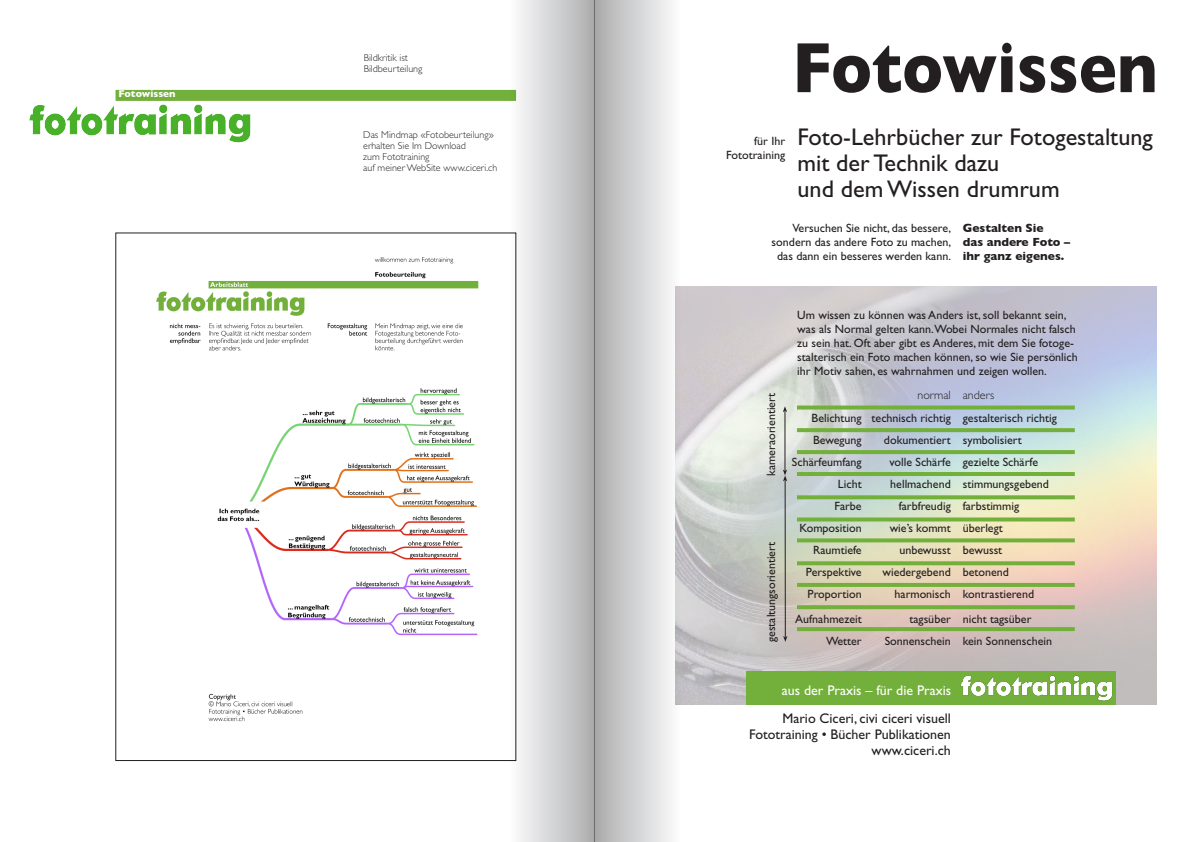
<style>
.page{position:relative;width:1191px;height:842px;background:#fff}
.page>*{position:absolute;margin:0;border:0;box-sizing:border-box;transform-origin:0 0}
.t1{font:700 72px "Gill Sans";color:#231f20;scale:.89 1}
.t2{font:24.2px/26px "Gill Sans";color:#231f20}
.t3{font:14px/16px "Gill Sans";color:#231f20;text-align:right}
.t4{font:14px "Gill Sans";color:#fff}
.t5{font:12px/22px "Gill Sans";color:#231f20;text-align:right}
.t6{font:700 12px/14px "Gill Sans";color:#231f20}
.t7{font:300 12px "Gill Sans";color:#231f20}
.t8{font:300 10px/11px "Gill Sans";color:#231f20}
.t9{font:700 10px "Gill Sans";color:#fff}
</style>
<div class="page">
<img style="left:680px;top:286px;width:477px;height:419px">
<div style="left:746px;top:671px;width:370px;height:33px;background:#73b03b"></div>
<img style="left:960px;top:675px;width:152px;height:26px">
<svg style="left:797px;top:405px;width:277px;height:4px"></svg>
<svg style="left:797px;top:428px;width:277px;height:4px"></svg>
<svg style="left:797px;top:450px;width:277px;height:4px"></svg>
<svg style="left:797px;top:495px;width:277px;height:4px"></svg>
<svg style="left:797px;top:517px;width:277px;height:4px"></svg>
<svg style="left:797px;top:538px;width:277px;height:4px"></svg>
<hr style="left:797px;top:583px;width:277px;height:4px;background:#73b03b">
<svg style="left:797px;top:561px;width:277px;height:4px"></svg>
<hr style="left:797px;top:472px;width:277px;height:4px;background:#73b03b">
<hr style="left:785px;top:411px;width:1px;height:60px;background:#231f20">
<svg style="left:783px;top:406px;width:4px;height:6px"></svg>
<hr style="left:785px;top:480px;width:1px;height:157px;background:#231f20">
<svg style="left:783px;top:469px;width:4px;height:12px"></svg>
<svg style="left:783px;top:636px;width:4px;height:6px"></svg>
<svg style="left:797px;top:605px;width:277px;height:4px"></svg>
<svg style="left:797px;top:627px;width:277px;height:4px"></svg>
<img style="left:156px;top:257px;width:323px;height:465px">
<div style="left:116px;top:90px;width:400px;height:11px;background:#73b03b"></div>
<img style="left:30px;top:105px;width:220px;height:37px">
<div style="left:509px;top:0;width:86px;height:842px;background:linear-gradient(to right,#f5f6f6,#b1b1b2)"></div>
<div style="left:595px;top:0;width:85px;height:842px;background:linear-gradient(to right,#aeaeaf,#f8f8f9)"></div>
<p class="t9" style="left:118px;top:86px;width:59px">Fotowissen</p>
<p class="t8" style="left:364px;top:52px;width:60px">Bildkritik ist<br>Bildbeurteilung</p>
<p class="t8" style="left:363px;top:129px;width:135px">Das Mindmap «Fotobeurteilung» erhalten Sie Im Download<br>zum Fototraining<br>auf meiner WebSite www.ciceri.ch</p>
<p class="t5" style="left:726px;top:134px;width:60px;line-height:14px">für Ihr<br>Fototraining</p>
<h1 class="t1" style="left:792px;top:11px;width:412px">Fotowissen</h1>
<h2 class="t2" style="left:797px;top:124px;width:357px">Foto-Lehrbücher zur Fotogestaltung mit der Technik dazu<br>und dem Wissen drumrum</h2>
<p class="t5" style="left:771px;top:221px;width:181px;line-height:14px">Versuchen Sie nicht, das bessere, sondern das andere Foto zu machen, das dann ein besseres werden kann.</p>
<p class="t6" style="left:963px;top:221px;width:109px">Gestalten Sie<br>das andere Foto – ihr ganz eigenes.</p>
<p class="t5" style="left:760px;top:476px;width:84px;rotate:-90deg">kameraorientiert</p>
<p class="t5" style="left:760px;top:642px;width:102px;rotate:-90deg">gestaltungsorientiert</p>
<p class="t5" style="left:797px;top:308px;width:282px;line-height:14px;text-align:left">Um wissen zu können was Anders ist, soll bekannt sein, was als Normal gelten kann.Wobei Normales nicht falsch zu sein hat. Oft aber gibt es Anderes, mit dem Sie fotoge&shy;stalterisch ein Foto machen können, so wie Sie persönlich ihr Motiv sahen, es wahrnahmen und zeigen wollen.</p>
<p class="t5" style="left:962px;top:407px;width:95px;text-align:left">gestalterisch richtig symbolisiert gezielte Schärfe stimmungsgebend farbstimmig überlegt<br>bewusst<br>betonend kontrastierend</p>
<p class="t5" style="left:962px;top:608px;width:91px;text-align:left">nicht tagsüber kein Sonnenschein</p>
<p class="t7" style="left:917px;top:388px;width:35px">normal</p>
<p class="t7" style="left:962px;top:388px;width:33px">anders</p>
<p class="t5" style="left:792px;top:407px;width:71px">Belichtung<br>Bewegung<br>Schärfeumfang<br>Licht<br>Farbe<br>Komposition<br>Raumtiefe<br>Perspektive<br>Proportion</p>
<p class="t5" style="left:795px;top:608px;width:68px">Aufnahmezeit<br>Wetter</p>
<p class="t5" style="left:871px;top:407px;width:81px">technisch richtig dokumentiert volle Schärfe hellmachend farbfreudig<br>wie’s kommt unbewusst wiedergebend harmonisch</p>
<p class="t5" style="left:884px;top:608px;width:68px">tagsüber<br>Sonnenschein</p>
<p class="t4" style="left:782px;top:682px;width:171px">aus der Praxis – für die Praxis</p>
<p class="t3" style="left:749px;top:710px;width:203px">Mario Ciceri, civi ciceri visuell<br>Fototraining • Bücher Publikationen www.ciceri.ch</p>
</div>
